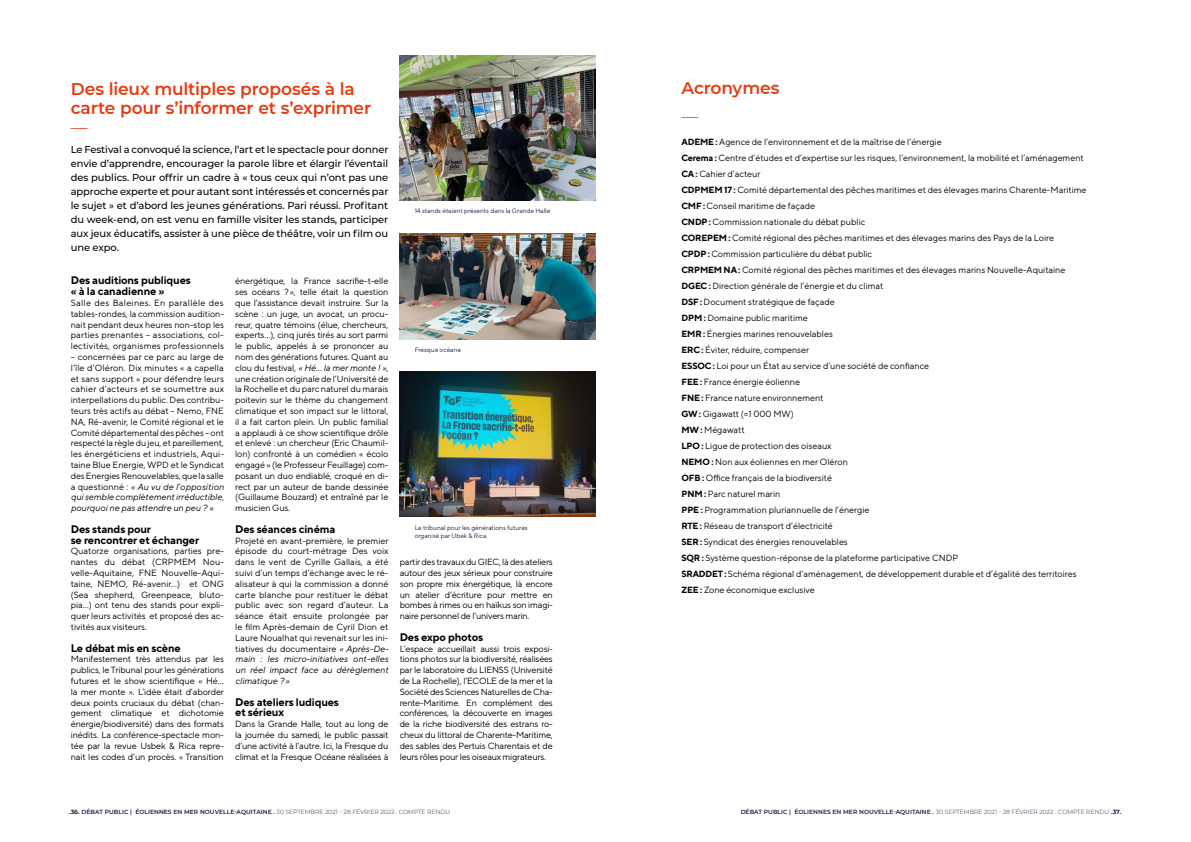
<style>
.page{position:relative;width:1191px;height:842px;background:#fff}
.page>*{position:absolute;margin:0;border:0;box-sizing:border-box;transform-origin:0 0}
.t1{font:600 17px/19px "Montserrat";letter-spacing:-.01em;color:#e63b11}
.t2{font:300 17px "Montserrat";color:#e63b11}
.t3{font:700 11px/10.8px "TT Norms Pro";letter-spacing:-.01em;color:#000}
.t4{font:500 10px/14px "Montserrat";letter-spacing:-.005em;color:#000;text-align:justify}
.t5{font:9px/10.8px "TT Norms Pro";color:#000;text-align:justify}
.t6{font:6.5px/7.8px "TT Norms Pro";color:#201a41}
.t7{font:600 6px "Montserrat";letter-spacing:.005em;color:#201a41}
.s1{font-style:italic}
.s2{font-weight:700}
.s3{font-weight:300}
</style>
<div class="page">
<img style="left:400px;top:56px;width:195px;height:145px">
<img style="left:400px;top:233px;width:195px;height:106px">
<img style="left:400px;top:372px;width:195px;height:144px">
<h1 class="t1" style="left:71px;top:78px;width:302px">Des lieux multiples proposés à la carte pour s’informer et s’exprimer</h1>
<h1 class="t2" style="left:71px;top:116px;width:18px">—</h1>
<p class="t4" style="left:71px;top:142px;width:319px">Le Festival a convoqué la science, l’art et le spectacle pour donner envie d’apprendre, encourager la parole libre et élargir l’éventail des publics. Pour offrir un cadre à « tous ceux qui n’ont pas une approche experte et pour autant sont intéressés et concernés par le sujet » et d’abord les jeunes générations. Pari réussi. Profitant du week-end, on est venu en famille visiter les stands, participer aux jeux éducatifs, assister à une pièce de théâtre, voir un film ou une expo.</p>
<p class="t3" style="left:71px;top:275px;width:122px">Des auditions publiques « à la canadienne »</p>
<p class="t5" style="left:71px;top:297px;width:155px">Salle des Baleines. En parallèle des tables-rondes, la commission audition&shy;nait pendant deux heures non-stop les parties prenantes – associations, col&shy;lectivités, organismes professionnels</p>
<p class="t5" style="left:71px;top:351px;width:155px">– concernées par ce parc au large de l’île d’Oléron. Dix minutes « a capella et sans support » pour défendre leurs cahier d’acteurs et se soumettre aux interpellations du public. Des contribu&shy;teurs très actifs au débat – Nemo, FNE NA, Ré-avenir, le Comité régional et le Comité départemental des pêches – ont respecté la règle du jeu, et pareillement, les énergéticiens et industriels, Aqui&shy;taine Blue Energie, WPD et le Syndicat des Energies Renouvelables, que la salle a questionné : <span class="s1">« Au vu de l’opposition qui semble complètement irréductible, pourquoi ne pas attendre un peu ? »</span></p>
<p class="t3" style="left:71px;top:523px;width:130px">Des stands pour<br>se rencontrer et échanger</p>
<p class="t5" style="left:71px;top:546px;width:155px">Quatorze organisations, parties pre&shy;nantes du débat (CRPMEM Nou&shy;velle-Aquitaine, FNE Nouvelle-Aqui&shy;taine, NEMO, Ré-avenir…) et ONG (Sea shepherd, Greenpeace, bluto&shy;pia…) ont tenu des stands pour expli&shy;quer leurs activités et proposé des ac&shy;tivités aux visiteurs.</p>
<p class="t3" style="left:71px;top:642px;width:111px">Le débat mis en scène</p>
<p class="t5" style="left:71px;top:654px;width:155px">Manifestement très attendus par les publics, le Tribunal pour les générations futures et le show scientifique « Hé… la mer monte ». L’idée était d’aborder deux points cruciaux du débat (chan&shy;gement climatique et dichotomie énergie/biodiversité) dans des formats inédits. La conférence-spectacle mon&shy;tée par la revue Usbek &amp; Rica repre&shy;nait les codes d’un procès. « Transition</p>
<p class="t5" style="left:235px;top:276px;width:155px">énergétique, la France sacrifie-t-elle ses océans ?», telle était la question que l’assistance devait instruire. Sur la scène : un juge, un avocat, un procu&shy;reur, quatre témoins (élue, chercheurs, experts…), cinq jurés tirés au sort parmi le public, appelés à se prononcer au nom des générations futures. Quant au clou du festival, <span class="s1">« Hé… la mer monte ! »</span>, une création originale de l’Université de la Rochelle et du parc naturel du marais poitevin sur le thème du changement climatique et son impact sur le littoral, il a fait carton plein. Un public familial a applaudi à ce show scientifique drôle et enlevé : un chercheur (Eric Chaumil&shy;lon) confronté à un comédien « écolo engagé » (le Professeur Feuillage) com&shy;posant un duo endiablé, croqué en di&shy;rect par un auteur de bande dessinée (Guillaume Bouzard) et entraîné par le musicien Gus.</p>
<p class="t3" style="left:235px;top:523px;width:102px">Des séances cinéma</p>
<p class="t5" style="left:235px;top:535px;width:155px">Projeté en avant-première, le premier épisode du court-métrage Des voix dans le vent de Cyrille Gallais, a été suivi d’un temps d’échange avec le ré&shy;alisateur à qui la commission a donné carte blanche pour restituer le débat public avec son regard d’auteur. La séance était ensuite prolongée par le film Après-demain de Cyril Dion et Laure Noualhat qui revenait sur les ini&shy;tiatives du documentaire <span class="s1">« Après-De&shy;main : les micro-initiatives ont-elles un réel impact face au dérèglement climatique ?»</span></p>
<p class="t3" style="left:235px;top:696px;width:105px">Des ateliers ludiques et sérieux</p>
<p class="t5" style="left:235px;top:718px;width:155px">Dans la Grande Halle, tout au long de la journée du samedi, le public passait d’une activité à l’autre. Ici, la Fresque du climat et la Fresque Océane réalisées à</p>
<p class="t6" style="left:415px;top:206px;width:137px">14 stands étaient présents dans la Grande Halle</p>
<p class="t6" style="left:415px;top:346px;width:48px">Fresque océane</p>
<p class="t6" style="left:415px;top:524px;width:115px">Le tribunal pour les générations futures organisé par Ubek &amp; Rica</p>
<p class="t5" style="left:400px;top:556px;width:155px">partir des travaux du GIEC, là des ateliers autour des jeux sérieux pour construire son propre mix énergétique, là encore un atelier d’écriture pour mettre en bombes à rimes ou en haïkus son imagi&shy;naire personnel de l’univers marin.</p>
<p class="t3" style="left:400px;top:631px;width:85px">Des expo photos</p>
<p class="t5" style="left:400px;top:643px;width:155px">L’espace accueillait aussi trois exposi&shy;tions photos sur la biodiversité, réalisées par le laboratoire du LIENSS (Université de La Rochelle), l’ECOLE de la mer et la Société des Sciences Naturelles de Cha&shy;rente-Maritime. En complément des conférences, la découverte en images de la riche biodiversité des estrans ro&shy;cheux du littoral de Charente-Maritime, des sables des Pertuis Charentais et de leurs rôles pour les oiseaux migrateurs.</p>
<h1 class="t1" style="left:681px;top:78px;width:99px">Acronymes</h1>
<h1 class="t2" style="left:681px;top:105px;width:18px">—</h1>
<p class="t5" style="left:681px;top:134px;width:406px;line-height:16px;text-align:left"><span class="s2">ADEME :</span> Agence de l’environnement et de la maîtrise de l’énergie<br><span class="s2">Cerema :</span> Centre d’études et d’expertise sur les risques, l’environnement, la mobilité et l’aménagement <span class="s2">CA :</span> Cahier d’acteur<br><span class="s2">CDPMEM 17 :</span> Comité départemental des pêches maritimes et des élevages marins Charente-Maritime <span class="s2">CMF :</span> Conseil maritime de façade<br><span class="s2">CNDP :</span> Commission nationale du débat public<br><span class="s2">COREPEM :</span> Comité régional des pêches maritimes et des élevages marins des Pays de la Loire<br><span class="s2">CPDP :</span> Commission particulière du débat public<br><span class="s2">CRPMEM NA :</span> Comité régional des pêches maritimes et des élevages marins Nouvelle-Aquitaine <span class="s2">DGEC :</span> Direction générale de l’énergie et du climat<br><span class="s2">DSF :</span> Document stratégique de façade<br><span class="s2">DPM :</span> Domaine public maritime<br><span class="s2">EMR :</span> Énergies marines renouvelables<br><span class="s2">ERC :</span> Éviter, réduire, compenser<br><span class="s2">ESSOC :</span> Loi pour un État au service d’une société de confiance<br><span class="s2">FEE :</span> France énergie éolienne<br><span class="s2">FNE :</span> France nature environnement<br><span class="s2">GW :</span> Gigawatt (=1 000 MW)<br><span class="s2">MW :</span> Mégawatt<br><span class="s2">LPO :</span> Ligue de protection des oiseaux<br><span class="s2">NEMO :</span> Non aux éoliennes en mer Oléron<br><span class="s2">OFB :</span> Office français de la biodiversité<br><span class="s2">PNM :</span> Parc naturel marin<br><span class="s2">PPE :</span> Programmation pluriannuelle de l’énergie<br><span class="s2">RTE :</span> Réseau de transport d’électricité<br><span class="s2">SER :</span> Syndicat des énergies renouvelables<br><span class="s2">SQR :</span> Système question-réponse de la plateforme participative CNDP<br><span class="s2">SRADDET :</span> Schéma régional d’aménagement, de développement durable et d’égalité des territoires <span class="s2">ZEE :</span> Zone économique exclusive</p>
<p class="t7" style="left:69px;top:807px;width:383px"><span class="s2">.36.</span> DÉBAT PUBLIC | ÉOLIENNES EN MER NOUVELLE-AQUITAINE . <span class="s3">30 SEPTEMBRE 2021 - 28 FÉVRIER 2022 . COMPTE RENDU</span></p>
<p class="t7" style="left:740px;top:807px;width:382px">DÉBAT PUBLIC | ÉOLIENNES EN MER NOUVELLE-AQUITAINE . <span class="s3">30 SEPTEMBRE 2021 - 28 FÉVRIER 2022 . COMPTE RENDU</span> <span class="s2">.37.</span></p>
</div>
